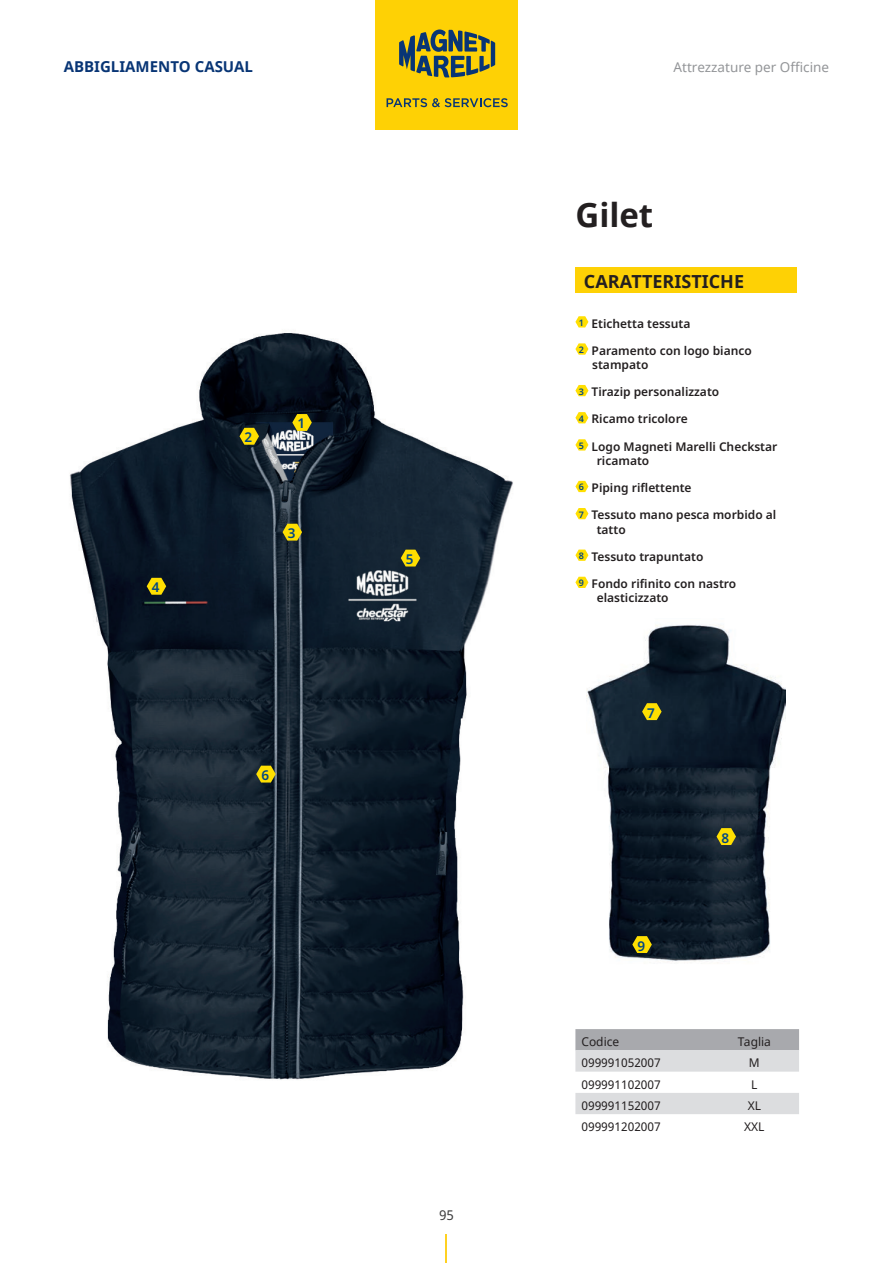
<style>
.page{position:relative;width:893px;height:1263px;background:#fff}
.page>*{position:absolute;margin:0;border:0;box-sizing:border-box;transform-origin:0 0}
.t1{font:700 33px "Noto Sans";color:#231f20}
.t2{font:700 18px "Noto Sans";color:#231f20}
.t3{font:700 15px "Noto Sans";color:#083575}
.t4{font:13.5px "Noto Sans";color:#939598}
.t5{font:600 13.5px "Noto Sans";color:#004684}
.t6{font:13.5px "Noto Sans";color:#3e3e3f}
.t7{font:600 12px/14.4px "Noto Sans";color:#231f20}
.t8{font:12px "Noto Sans";color:#231f20}
.s1{font-size:9px;color:#004684}
</style>
<div class="page">
<div style="left:375px;top:0;width:143px;height:15px;background:#fed105"></div>
<div style="left:375px;top:6px;width:143px;height:124px;background:#fed105"></div>
<svg style="left:399px;top:29px;width:96px;height:48px"></svg>
<svg style="left:387px;top:98px;width:121px;height:9px"></svg>
<svg style="left:446px;top:1234px;width:1px;height:29px"></svg>
<img style="left:70px;top:333px;width:443px;height:624px">
<img style="left:107px;top:957px;width:357px;height:123px">
<img style="left:586px;top:625px;width:199px;height:338px">
<svg style="left:292px;top:414px;width:20px;height:17px"></svg>
<svg style="left:239px;top:428px;width:20px;height:17px"></svg>
<svg style="left:283px;top:524px;width:19px;height:17px"></svg>
<svg style="left:147px;top:578px;width:19px;height:17px"></svg>
<svg style="left:401px;top:550px;width:19px;height:16px"></svg>
<svg style="left:642px;top:703px;width:20px;height:17px"></svg>
<svg style="left:716px;top:828px;width:20px;height:17px"></svg>
<svg style="left:632px;top:936px;width:20px;height:17px"></svg>
<svg style="left:256px;top:766px;width:20px;height:16px"></svg>
<svg style="left:575px;top:1029px;width:224px;height:85px"></svg>
<div style="left:575px;top:268px;width:222px;height:25px;background:#fed105"></div>
<svg style="left:575px;top:316px;width:13px;height:11px"></svg>
<svg style="left:575px;top:343px;width:13px;height:12px"></svg>
<svg style="left:575px;top:385px;width:13px;height:11px"></svg>
<svg style="left:575px;top:412px;width:13px;height:11px"></svg>
<svg style="left:575px;top:439px;width:13px;height:11px"></svg>
<svg style="left:575px;top:481px;width:13px;height:11px"></svg>
<svg style="left:575px;top:508px;width:13px;height:11px"></svg>
<svg style="left:575px;top:549px;width:13px;height:12px"></svg>
<svg style="left:575px;top:577px;width:13px;height:11px"></svg>
<p class="t3" style="left:64px;top:56px;width:191px">ABBIGLIAMENTO CASUAL</p>
<p class="t4" style="left:673px;top:58px;width:157px">Attrezzature per Officine</p>
<h1 class="t1" style="left:575px;top:191px;width:79px">Gilet</h1>
<p class="t5" style="left:152px;top:578px;width:9px">4</p>
<p class="t5" style="left:245px;top:428px;width:9px">2</p>
<p class="t5" style="left:297px;top:414px;width:9px">1</p>
<p class="t5" style="left:288px;top:524px;width:9px">3</p>
<p class="t5" style="left:261px;top:766px;width:9px">6</p>
<p class="t5" style="left:406px;top:550px;width:9px">5</p>
<p class="t6" style="left:439px;top:1205px;width:16px">95</p>
<h2 class="t2" style="left:584px;top:269px;width:162px">CARATTERISTICHE</h2>
<p class="t7" style="left:579px;top:316px;width:113px"><span class="s1">1</span> Etichetta tessuta</p>
<p class="t7" style="left:592px;top:343px;width:161px;text-indent:-13px"><span class="s1">2</span> Paramento con logo bianco stampato</p>
<p class="t7" style="left:579px;top:385px;width:142px"><span class="s1">3</span> Tirazip personalizzato</p>
<p class="t7" style="left:579px;top:412px;width:110px"><span class="s1">4</span> Ricamo tricolore</p>
<p class="t7" style="left:597px;top:439px;width:182px;text-indent:-18px"><span class="s1">5</span> Logo Magneti Marelli Checkstar ricamato</p>
<p class="t7" style="left:579px;top:481px;width:114px"><span class="s1">6</span> Piping riflettente</p>
<p class="t7" style="left:597px;top:508px;width:181px;text-indent:-18px"><span class="s1">7</span> Tessuto mano pesca morbido al tatto</p>
<p class="t7" style="left:579px;top:549px;width:126px"><span class="s1">8</span> Tessuto trapuntato</p>
<p class="t7" style="left:597px;top:577px;width:141px;text-indent:-18px"><span class="s1">9</span> Fondo rifinito con nastro elasticizzato</p>
<p class="t5" style="left:647px;top:703px;width:9px">7</p>
<p class="t5" style="left:637px;top:936px;width:9px">9</p>
<p class="t5" style="left:722px;top:828px;width:9px">8</p>
<p class="t8" style="left:581px;top:1033px;width:39px">Codice</p>
<p class="t8" style="left:738px;top:1033px;width:35px">Taglia</p>
<p class="t8" style="left:581px;top:1055px;width:81px">099991052007</p>
<p class="t8" style="left:749px;top:1055px;width:12px">M</p>
<p class="t8" style="left:581px;top:1076px;width:81px">099991102007</p>
<p class="t8" style="left:751px;top:1076px;width:8px">L</p>
<p class="t8" style="left:581px;top:1097px;width:81px">099991152007</p>
<p class="t8" style="left:748px;top:1097px;width:15px">XL</p>
<p class="t8" style="left:581px;top:1118px;width:81px">099991202007</p>
<p class="t8" style="left:744px;top:1118px;width:22px">XXL</p>
</div>
